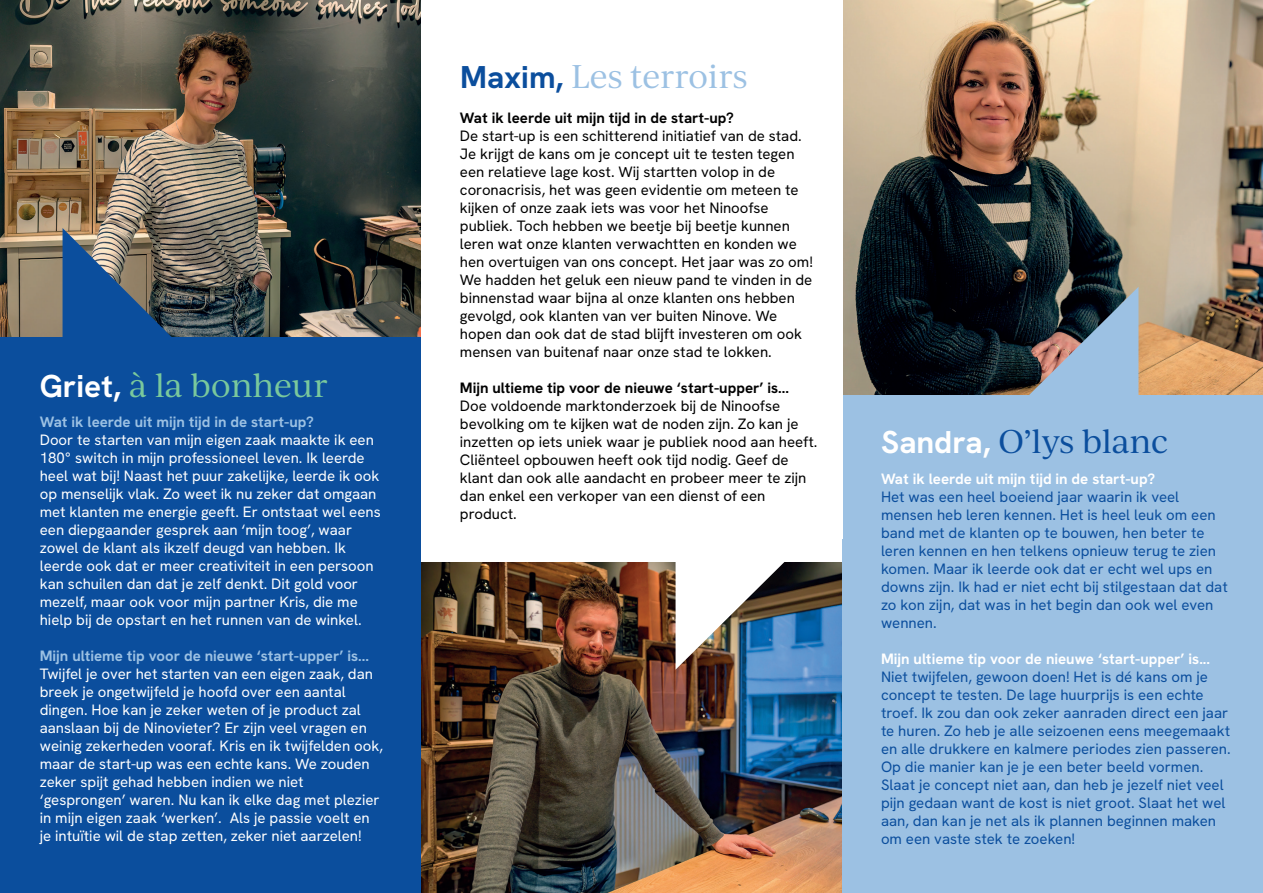
<style>
.page{position:relative;width:1263px;height:893px;background:#fff}
.page>*{position:absolute;margin:0;border:0;box-sizing:border-box;transform-origin:0 0}
.t1{font:31.5px "Ivy Journal";letter-spacing:-.015em;color:#0b4e9d}
.t2{font:31.5px "Ivy Journal";color:#9cc1e3}
.t3{font:31.5px "Ivy Journal";letter-spacing:-.01em;color:#79c89c}
.t4{font:15px/18px "HK Grotesk";color:#fff}
.t5{font:15px/18px "HK Grotesk";color:#000001}
.t6{font:15px/18px "HK Grotesk";color:#0b4e9d}
.t7{font:700 15px "HK Grotesk";color:#9cc1e3}
.t8{font:700 15px "HK Grotesk";color:#fff}
.t9{font:700 15px "HK Grotesk";color:#000001}
.s1{font-family:"HK Grotesk";font-weight:700;color:#fff}
.s2{font-family:"HK Grotesk";font-weight:700;color:#0b4e9d}
</style>
<div class="page">
<img style="left:843px;top:0;width:420px;height:396px">
<img style="left:421px;top:563px;width:421px;height:330px">
<img style="left:0;top:0;width:421px;height:338px">
<div style="left:0;top:338px;width:421px;height:555px;background:#0b4e9d"></div>
<svg style="left:63px;top:228px;width:110px;height:110px;background:#486381"></svg>
<div style="left:842px;top:396px;width:421px;height:497px;background:#9cc1e3"></div>
<svg style="left:1028px;top:287px;width:110px;height:109px;background:#6a7b8d"></svg>
<img style="left:675px;top:562px;width:111px;height:108px">
<h1 class="t3" style="left:40px;top:363px;width:289px"><span class="s1">Griet,</span> à la bonheur</h1>
<p class="t7" style="left:40px;top:412px;width:276px">Wat ik leerde uit mijn tijd in de start-up?</p>
<p class="t4" style="left:40px;top:430px;width:342px">Door te starten van mijn eigen zaak maakte ik een 180° switch in mijn professioneel leven. Ik leerde heel wat bij! Naast het puur zakelijke, leerde ik ook op menselijk vlak. Zo weet ik nu zeker dat omgaan met klanten me energie geeft. Er ontstaat wel eens een diepgaander gesprek aan ‘mijn toog’, waar zowel de klant als ikzelf deugd van hebben. Ik leerde ook dat er meer creativiteit in een persoon kan schuilen dan dat je zelf denkt. Dit gold voor mezelf, maar ook voor mijn partner Kris, die me hielp bij de opstart en het runnen van de winkel.</p>
<p class="t7" style="left:40px;top:646px;width:331px">Mijn ultieme tip voor de nieuwe ‘start-upper’ is...</p>
<p class="t4" style="left:40px;top:664px;width:345px">Twijfel je over het starten van een eigen zaak, dan breek je ongetwijfeld je hoofd over een aantal dingen. Hoe kan je zeker weten of je product zal aanslaan bij de Ninovieter? Er zijn veel vragen en weinig zekerheden vooraf. Kris en ik twijfelden ook, maar de start-up was een echte kans. We zouden zeker spijt gehad hebben indien we niet ‘gesprongen’ waren. Nu kan ik elke dag met plezier in mijn eigen zaak ‘werken’. Als je passie voelt en je intuïtie wil de stap zetten, zeker niet aarzelen!</p>
<h1 class="t2" style="left:460px;top:54px;width:289px"><span class="s2">Maxim,</span> Les terroirs</h1>
<p class="t9" style="left:460px;top:108px;width:276px">Wat ik leerde uit mijn tijd in de start-up?</p>
<p class="t5" style="left:460px;top:126px;width:354px">De start-up is een schitterend initiatief van de stad.<br>Je krijgt de kans om je concept uit te testen tegen een relatieve lage kost. Wij startten volop in de coronacrisis, het was geen evidentie om meteen te kijken of onze zaak iets was voor het Ninoofse publiek. Toch hebben we beetje bij beetje kunnen leren wat onze klanten verwachtten en konden we hen overtuigen van ons concept. Het jaar was zo om!<br>We hadden het geluk een nieuw pand te vinden in de binnenstad waar bijna al onze klanten ons hebben gevolgd, ook klanten van ver buiten Ninove. We hopen dan ook dat de stad blijft investeren om ook mensen van buitenaf naar onze stad te lokken.</p>
<p class="t9" style="left:460px;top:378px;width:331px">Mijn ultieme tip voor de nieuwe ‘start-upper’ is...</p>
<p class="t5" style="left:460px;top:396px;width:359px">Doe voldoende marktonderzoek bij de Ninoofse bevolking om te kijken wat de noden zijn. Zo kan je inzetten op iets uniek waar je publiek nood aan heeft.<br>Cliënteel opbouwen heeft ook tijd nodig. Geef de klant dan ook alle aandacht en probeer meer te zijn dan enkel een verkoper van een dienst of een product.</p>
<h1 class="t1" style="left:881px;top:419px;width:289px"><span class="s1">Sandra,</span> O’lys blanc</h1>
<p class="t8" style="left:881px;top:469px;width:276px">Wat ik leerde uit mijn tijd in de start-up?</p>
<p class="t6" style="left:881px;top:487px;width:348px">Het was een heel boeiend jaar waarin ik veel mensen heb leren kennen. Het is heel leuk om een band met de klanten op te bouwen, hen beter te leren kennen en hen telkens opnieuw terug te zien komen. Maar ik leerde ook dat er echt wel ups en downs zijn. Ik had er niet echt bij stilgestaan dat dat zo kon zijn, dat was in het begin dan ook wel even wennen.</p>
<p class="t8" style="left:881px;top:649px;width:331px">Mijn ultieme tip voor de nieuwe ‘start-upper’ is...</p>
<p class="t6" style="left:881px;top:667px;width:351px">Niet twijfelen, gewoon doen! Het is dé kans om je concept te testen. De lage huurprijs is een echte troef. Ik zou dan ook zeker aanraden direct een jaar te huren. Zo heb je alle seizoenen eens meegemaakt en alle drukkere en kalmere periodes zien passeren.<br>Op die manier kan je je een beter beeld vormen.<br>Slaat je concept niet aan, dan heb je jezelf niet veel pijn gedaan want de kost is niet groot. Slaat het wel aan, dan kan je net als ik plannen beginnen maken om een vaste stek te zoeken!</p>
</div>
